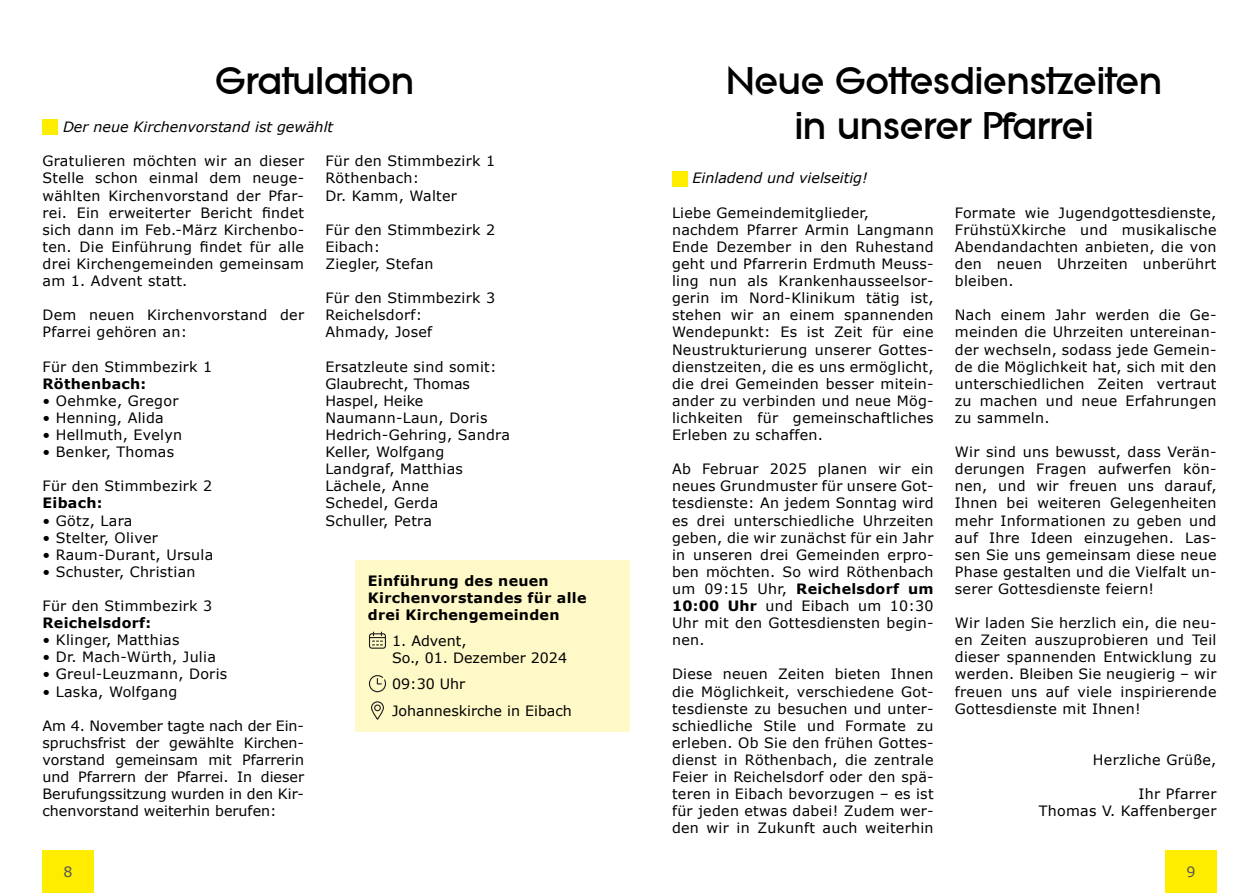
<style>
.page{position:relative;width:1259px;height:893px;background:#fff}
.page>*{position:absolute;margin:0;border:0;box-sizing:border-box;transform-origin:0 0}
.t1{font:800 37.5px/45px "Brad Becker";color:#000;text-align:center}
.t2{font:14.25px/17.1px "Verdana";letter-spacing:.02em;color:#000;text-align:justify}
.t3{font:700 14.25px/17.1px "Verdana";letter-spacing:.02em;color:#000}
.t4{font:14.25px/17.1px "Verdana";color:#000}
.t5{font:italic 14.25px "Verdana";color:#000}
.t6{font:14.25px "Verdana";color:#575756}
.s1{font-weight:700}
</style>
<div class="page">
<div style="left:43px;top:850px;width:51px;height:43px;background:#ffed00"></div>
<div style="left:1165px;top:850px;width:51px;height:43px;background:#ffed00"></div>
<div style="left:43px;top:120px;width:15px;height:15px;background:#ffed00"></div>
<div style="left:672px;top:171px;width:15px;height:15px;background:#ffed00"></div>
<div style="left:355px;top:560px;width:274px;height:172px;background:#fff9c7"></div>
<div style="left:369px;top:633px;width:17px;height:16px;border:1px solid #1d1d1c;border-radius:2px"></div>
<svg style="left:370px;top:632px;width:15px;height:13px"></svg>
<svg style="left:368px;top:675px;width:19px;height:18px"></svg>
<div style="left:371px;top:701px;width:13px;height:19px;border:1px solid #1d1d1c;border-radius:6px"></div>
<div style="left:374px;top:704px;width:7px;height:7px;border:1px solid #1d1d1c;border-radius:50%"></div>
<h1 class="t1" style="left:215px;top:58px;width:200px">Gratulation</h1>
<p class="t5" style="left:63px;top:118px;width:272px">Der neue Kirchenvorstand ist gewählt</p>
<p class="t2" style="left:43px;top:153px;width:263px">Gratulieren möchten wir an dieser Stelle schon einmal dem neuge&shy;wählten Kirchenvorstand der Pfar&shy;rei. Ein erweiterter Bericht findet sich dann im Feb.-März Kirchenbo&shy;ten. Die Einführung findet für alle drei Kirchengemeinden gemeinsam am 1. Advent statt.</p>
<p class="t2" style="left:43px;top:307px;width:263px">Dem neuen Kirchenvorstand der<br>Pfarrei gehören an:</p>
<p class="t2" style="left:43px;top:358px;width:171px">Für den Stimmbezirk 1</p>
<p class="t3" style="left:43px;top:375px;width:105px">Röthenbach:</p>
<p class="t2" style="left:43px;top:392px;width:137px">• Oehmke, Gregor</p>
<p class="t2" style="left:43px;top:409px;width:123px">• Henning, Alida</p>
<p class="t2" style="left:43px;top:426px;width:141px">• Hellmuth, Evelyn</p>
<p class="t2" style="left:43px;top:444px;width:133px">• Benker, Thomas</p>
<p class="t2" style="left:43px;top:478px;width:171px">Für den Stimmbezirk 2</p>
<p class="t3" style="left:43px;top:495px;width:62px">Eibach:</p>
<p class="t2" style="left:43px;top:512px;width:91px">• Götz, Lara</p>
<p class="t2" style="left:43px;top:529px;width:117px">• Stelter, Oliver</p>
<p class="t2" style="left:43px;top:546px;width:172px">• Raum-Durant, Ursula</p>
<p class="t2" style="left:43px;top:563px;width:154px">• Schuster, Christian</p>
<p class="t2" style="left:43px;top:597px;width:171px">Für den Stimmbezirk 3</p>
<p class="t3" style="left:43px;top:614px;width:110px">Reichelsdorf:</p>
<p class="t2" style="left:43px;top:632px;width:138px">• Klinger, Matthias</p>
<p class="t2" style="left:43px;top:649px;width:175px">• Dr. Mach-Würth, Julia</p>
<p class="t2" style="left:43px;top:666px;width:186px">• Greul-Leuzmann, Doris</p>
<p class="t2" style="left:43px;top:683px;width:136px">• Laska, Wolfgang</p>
<p class="t2" style="left:43px;top:717px;width:263px">Am 4. November tagte nach der Ein&shy;spruchsfrist der gewählte Kirchen&shy;vorstand gemeinsam mit Pfarrerin und Pfarrern der Pfarrei. In dieser Berufungssitzung wurden in den Kir&shy;chenvorstand weiterhin berufen:</p>
<p class="t2" style="left:325px;top:153px;width:171px;text-align:left">Für den Stimmbezirk 1<br>Röthenbach:<br>Dr. Kamm, Walter</p>
<p class="t2" style="left:325px;top:221px;width:171px;text-align:left">Für den Stimmbezirk 2<br>Eibach:<br>Ziegler, Stefan</p>
<p class="t2" style="left:325px;top:290px;width:171px;text-align:left">Für den Stimmbezirk 3<br>Reichelsdorf:<br>Ahmady, Josef</p>
<p class="t2" style="left:325px;top:358px;width:186px;text-align:left">Ersatzleute sind somit:<br>Glaubrecht, Thomas<br>Haspel, Heike<br>Naumann-Laun, Doris<br>Hedrich-Gehring, Sandra<br>Keller, Wolfgang<br>Landgraf, Matthias<br>Lächele, Anne<br>Schedel, Gerda<br>Schuller, Petra</p>
<p class="t3" style="left:368px;top:572px;width:220px">Einführung des neuen<br>Kirchenvorstandes für alle drei Kirchengemeinden</p>
<p class="t4" style="left:392px;top:633px;width:176px">1. Advent,<br>So., 01. Dezember 2024</p>
<p class="t4" style="left:392px;top:671px;width:181px;line-height:26.2px">09:30 Uhr<br>Johanneskirche in Eibach</p>
<h1 class="t1" style="left:726px;top:58px;width:437px">Neue Gottesdienstzeiten in unserer Pfarrei</h1>
<p class="t5" style="left:692px;top:169px;width:177px">Einladend und vielseitig!</p>
<p class="t2" style="left:672px;top:204px;width:263px;text-align:left">Liebe Gemeindemitglieder, nachdem Pfarrer Armin Langmann<br>Ende Dezember in den Ruhestand geht und Pfarrerin Erdmuth Meuss&shy;ling nun als Krankenhausseelsor&shy;gerin im Nord-Klinikum tätig ist, stehen wir an einem spannenden<br>Wendepunkt: Es ist Zeit für eine<br>Neustrukturierung unserer Gottes&shy;dienstzeiten, die es uns ermöglicht, die drei Gemeinden besser mitein&shy;ander zu verbinden und neue Mög&shy;lichkeiten für gemeinschaftliches<br>Erleben zu schaffen.</p>
<p class="t2" style="left:672px;top:461px;width:263px">Ab Februar 2025 planen wir ein neues Grundmuster für unsere Got&shy;tesdienste: An jedem Sonntag wird es drei unterschiedliche Uhrzeiten geben, die wir zunächst für ein Jahr in unseren drei Gemeinden erpro&shy;ben möchten. So wird Röthenbach um 09:15 Uhr, <span class="s1">Reichelsdorf um 10:00 Uhr</span> und Eibach um 10:30<br>Uhr mit den Gottesdiensten begin&shy;nen.</p>
<p class="t2" style="left:672px;top:666px;width:263px">Diese neuen Zeiten bieten Ihnen die Möglichkeit, verschiedene Got&shy;tesdienste zu besuchen und unter&shy;schiedliche Stile und Formate zu erleben. Ob Sie den frühen Gottes&shy;dienst in Röthenbach, die zentrale Feier in Reichelsdorf oder den spä&shy;teren in Eibach bevorzugen – es ist für jeden etwas dabei! Zudem wer&shy;den wir in Zukunft auch weiterhin</p>
<p class="t2" style="left:955px;top:204px;width:263px">Formate wie Jugendgottesdienste, FrühstüXkirche und musikalische Abendandachten anbieten, die von den neuen Uhrzeiten unberührt bleiben.</p>
<p class="t2" style="left:955px;top:307px;width:263px">Nach einem Jahr werden die Ge&shy;meinden die Uhrzeiten untereinan&shy;der wechseln, sodass jede Gemein&shy;de die Möglichkeit hat, sich mit den unterschiedlichen Zeiten vertraut zu machen und neue Erfahrungen zu sammeln.</p>
<p class="t2" style="left:955px;top:444px;width:263px">Wir sind uns bewusst, dass Verän&shy;derungen Fragen aufwerfen kön&shy;nen, und wir freuen uns darauf, Ihnen bei weiteren Gelegenheiten mehr Informationen zu geben und auf Ihre Ideen einzugehen. Las&shy;sen Sie uns gemeinsam diese neue Phase gestalten und die Vielfalt un&shy;serer Gottesdienste feiern!</p>
<p class="t2" style="left:955px;top:615px;width:263px">Wir laden Sie herzlich ein, die neu&shy;en Zeiten auszuprobieren und Teil dieser spannenden Entwicklung zu werden. Bleiben Sie neugierig – wir freuen uns auf viele inspirierende Gottesdienste mit Ihnen!</p>
<p class="t2" style="left:1093px;top:751px;width:125px">Herzliche Grüße,</p>
<p class="t2" style="left:1038px;top:786px;width:179px;text-align:right">Ihr Pfarrer<br>Thomas V. Kaffenberger</p>
<p class="t6" style="left:64px;top:863px;width:11px">8</p>
<p class="t6" style="left:1186px;top:863px;width:11px">9</p>
</div>
